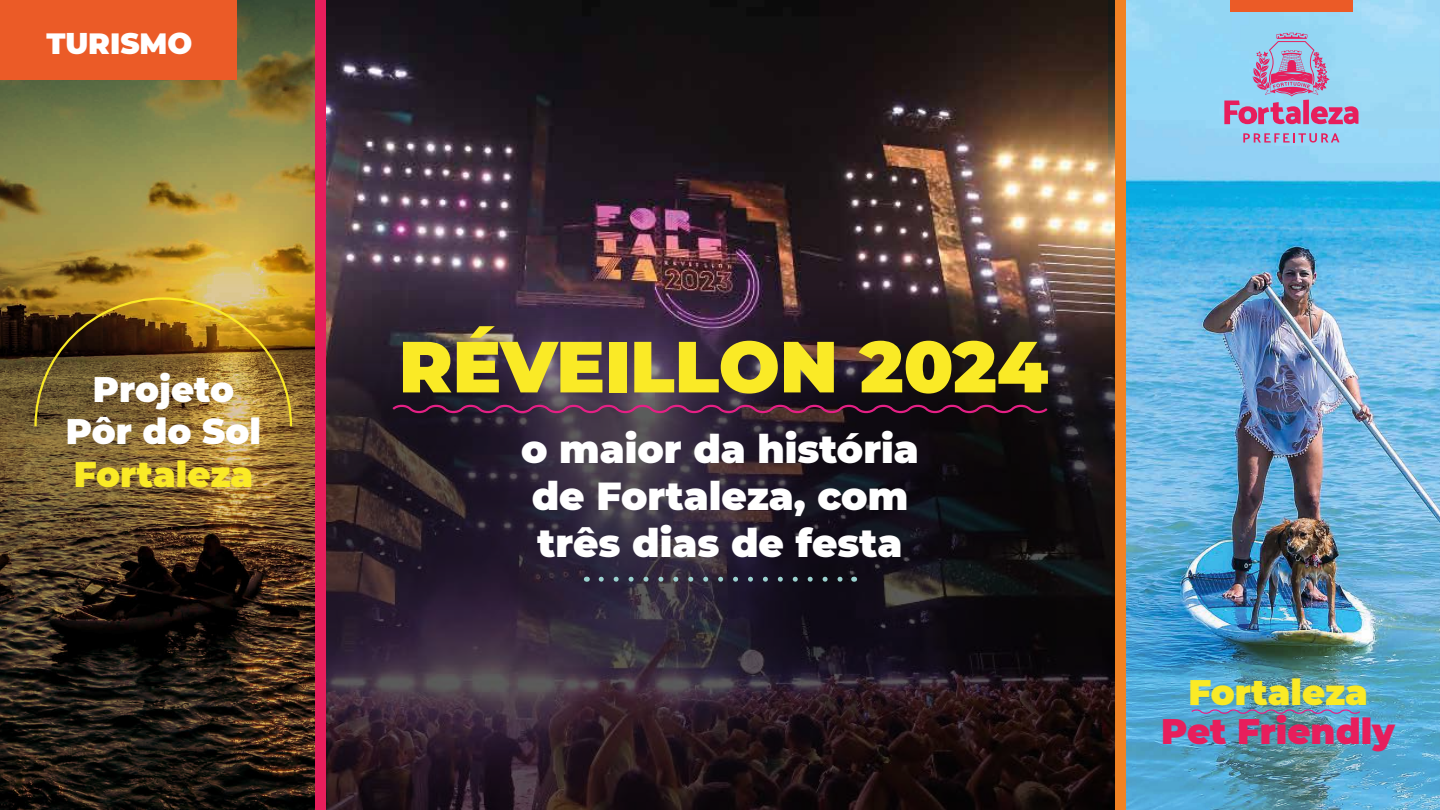
<style>
.page{position:relative;width:1440px;height:810px;background:#fff}
.page>*{position:absolute;margin:0;border:0;box-sizing:border-box;transform-origin:0 0}
.t1{font:900 72.22px "Montserrat";color:#faea26}
.t2{font:900 39px/46.8px "Montserrat";color:#fff}
.t3{font:900 35.47px "Montserrat";color:#faea26}
.t4{font:900 35.47px "Montserrat";color:#fff}
.t5{font:900 35.47px "Montserrat";color:#e71e5c}
.t6{font:900 29.33px "Montserrat";color:#fff}
</style>
<div class="page">
<img style="left:326px;top:0;width:782px;height:810px">
<img style="left:1108px;top:0;width:332px;height:810px">
<img style="left:0;top:0;width:315px;height:810px">
<div style="left:0;top:0;width:236px;height:80px;background:#eb5b27"></div>
<svg style="left:390px;top:402px;width:660px;height:14px"></svg>
<svg style="left:601px;top:577px;width:245px;height:5px"></svg>
<div style="left:315px;top:0;width:11px;height:810px;background:#e71e5c"></div>
<div style="left:1115px;top:0;width:11px;height:810px;background:#f08224"></div>
<img style="left:33px;top:296px;width:260px;height:132px">
<svg style="left:1190px;top:708px;width:171px;height:8px"></svg>
<svg style="left:1243px;top:133px;width:97px;height:10px"></svg>
<svg style="left:1224px;top:33px;width:134px;height:91px"></svg>
<div style="left:1230px;top:0;width:123px;height:12px;background:#eb5b27"></div>
<p class="t6" style="left:46px;top:22px;width:147px">TURISMO</p>
<p class="t4" style="left:93px;top:363px;width:143px">Projeto</p>
<p class="t4" style="left:66px;top:405px;width:197px">Pôr do Sol</p>
<p class="t3" style="left:74px;top:448px;width:181px">Fortaleza</p>
<h1 class="t1" style="left:399px;top:313px;width:651px">RÉVEILLON 2024</h1>
<p class="t2" style="left:521px;top:424px;width:399px">o maior da história de Fortaleza, com três dias de festa</p>
<p class="t3" style="left:1188px;top:666px;width:181px">Fortaleza</p>
<p class="t5" style="left:1161px;top:705px;width:235px">Pet Friendly</p>
</div>
